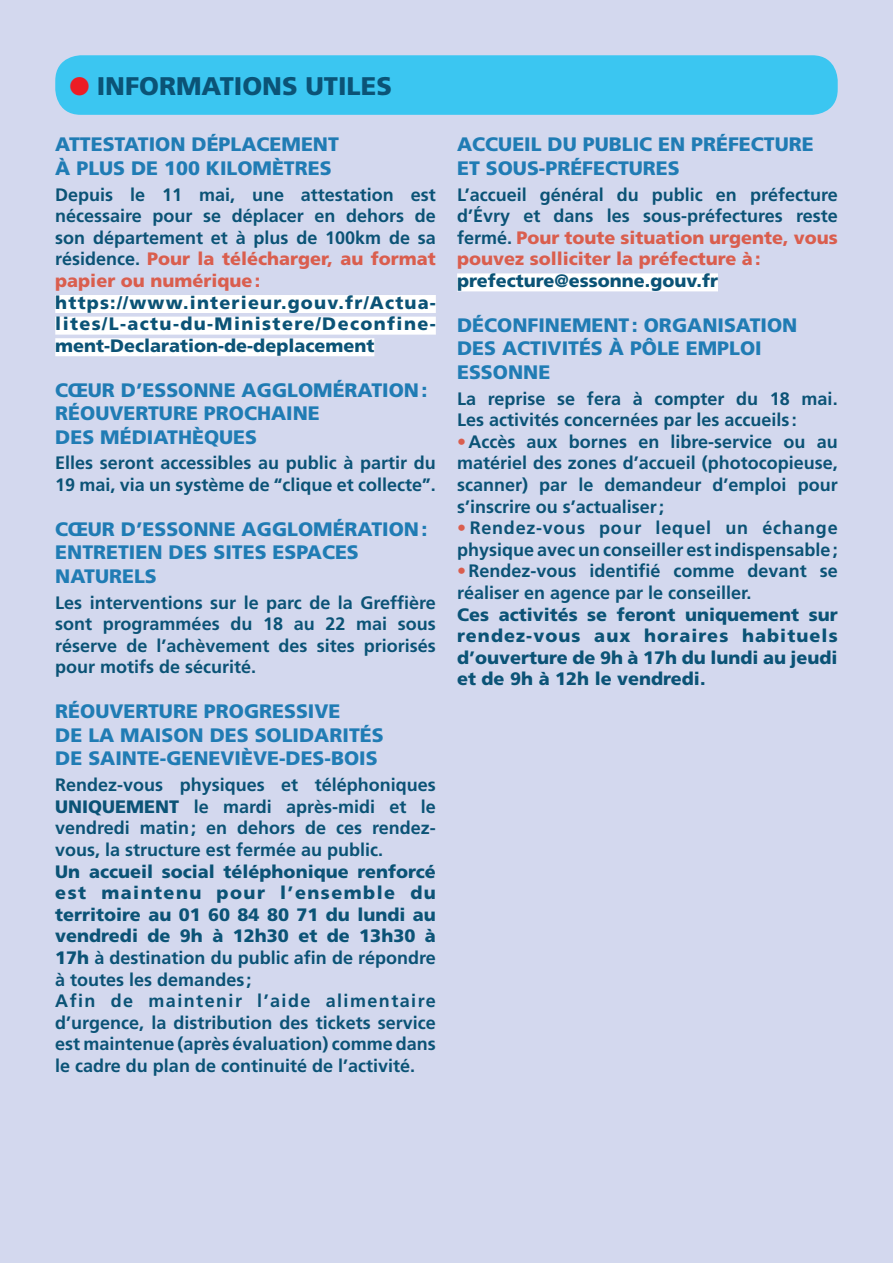
<style>
.page{position:relative;width:893px;height:1263px;background:#d3d8ee}
.page>*{position:absolute;margin:0;border:0;box-sizing:border-box;transform-origin:0 0}
.t1{font:900 25.5px "Frutiger";color:#0b5376}
.t2{font:900 19.5px/23.4px "Frutiger";color:#207cb4}
.t3{font:700 18px/21.6px "Frutiger";color:#0b5376;text-align:justify}
.t4{font:900 18px/21.6px "Frutiger";color:#0b5376;text-align:justify}
.s1{color:#ed1d24}
.s2{font-weight:900;color:#da5e4e}
.s3{font-weight:900}
.s4{color:#da5e4e}
</style>
<div class="page">
<div style="left:55px;top:295px;width:381px;height:18px;background:#fff"></div>
<div style="left:55px;top:317px;width:381px;height:18px;background:#fff"></div>
<div style="left:55px;top:338px;width:319px;height:18px;background:#fff"></div>
<div style="left:457px;top:273px;width:261px;height:18px;background:#fff"></div>
<div style="left:55px;top:55px;width:783px;height:60px;background:#3bc6f1;border-radius:26px"></div>
<h1 class="t1" style="left:69px;top:71px;width:324px"><span class="s1">●</span> INFORMATIONS UTILES</h1>
<p class="t2" style="left:55px;top:132px;width:285px;text-indent:136px">déplacement à plus de 100 kilomètres</p>
<p class="t3" style="left:55px;top:183px;width:382px">Depuis le 11 mai, une attestation est nécessaire pour se déplacer en dehors de son département et à plus de 100km de sa résidence. <span class="s2">Pour la télécharger, au format papier ou numérique:</span></p>
<p class="t4" style="left:55px;top:291px;width:382px">https://www.interieur.gouv.fr/Actua&shy;lites/L-actu-du-Ministere/Deconfine&shy;ment-Declaration-de-deplacement</p>
<p class="t2" style="left:55px;top:378px;width:102px">Cœur d’Essonn</p>
<p class="t2" style="left:224px;top:378px;width:169px">e Agglomération</p>
<p class="t2" style="left:422px;top:378px;width:7px">:</p>
<p class="t2" style="left:55px;top:401px;width:41px">réouv</p>
<p class="t2" style="left:124px;top:401px;width:107px">erture proc</p>
<p class="t2" style="left:257px;top:401px;width:27px">hain</p>
<p class="t2" style="left:308px;top:401px;width:13px">e</p>
<p class="t2" style="left:55px;top:425px;width:201px">des médiathèques</p>
<p class="t3" style="left:55px;top:452px;width:382px">Elles seront accessibles au public à partir du<br>19 mai, via un système de “clique et collecte”.</p>
<p class="t2" style="left:55px;top:517px;width:102px">Cœur d’Essonn</p>
<p class="t2" style="left:224px;top:517px;width:169px">e Agglomération</p>
<p class="t2" style="left:422px;top:517px;width:7px">:</p>
<p class="t2" style="left:55px;top:541px;width:303px">Entretien des sites espaces naturels</p>
<p class="t3" style="left:55px;top:591px;width:382px">Les interventions sur le parc de la Greffière sont programmées du 18 au 22 mai sous réserve de l’achèvement des sites priorisés pour motifs de sécurité.</p>
<p class="t2" style="left:55px;top:700px;width:41px">Réouv</p>
<p class="t2" style="left:124px;top:700px;width:173px">erture progressiv</p>
<p class="t2" style="left:329px;top:700px;width:13px">e</p>
<p class="t2" style="left:55px;top:723px;width:80px">de la Maison</p>
<p class="t2" style="left:210px;top:723px;width:95px">des Solidari</p>
<p class="t2" style="left:349px;top:723px;width:34px">tés</p>
<p class="t2" style="left:55px;top:746px;width:58px">de Sain</p>
<p class="t2" style="left:137px;top:746px;width:207px">te-Genevi ève-des-Bois</p>
<p class="t3" style="left:55px;top:774px;width:382px">Rendez-vous physiques et téléphoniques</p>
<p class="t4" style="left:55px;top:795px;width:74px">UNIQUEME</p>
<p class="t2" style="left:55px;top:132px;width:106px">Attestation</p>
<p class="t3" style="left:55px;top:795px;width:382px;text-indent:100px"><span class="s3">NT</span> le mardi après-midi et le vendredi matin; en dehors de ces rendez&shy;vous, la structure est fermée au public.</p>
<p class="t3" style="left:55px;top:860px;width:382px;text-align:left"><span class="s3">Un accueil social téléphonique renforcé est maintenu pour l’ensemble du territoire au 01 60 84 80 71 du lundi au vendredi de 9h à 12h30 et de 13h30 à 17h</span> à destination du public afin de répondre à toutes les demandes ;<br>Afin de maintenir l’aide alimentaire d’urgence, la distribution des tickets service est maintenue (après évaluation) comme dans le cadre du plan de continuité de l’activité.</p>
<p class="t2" style="left:457px;top:132px;width:29px">Accu</p>
<p class="t2" style="left:512px;top:132px;width:303px">eil du public en Préfecture</p>
<p class="t2" style="left:457px;top:156px;width:55px">et Sous</p>
<p class="t2" style="left:539px;top:156px;width:140px">-Préfectures</p>
<p class="t3" style="left:457px;top:183px;width:382px">L’accueil général du public en préfecture d’Évry et dans les sous-préfectures reste fermé. <span class="s2">Pour toute situation urgente, vous pouvez solliciter la préfecture à:</span></p>
<p class="t4" style="left:457px;top:269px;width:262px">prefecture@essonne.gouv.fr</p>
<p class="t2" style="left:457px;top:313px;width:42px">Décon</p>
<p class="t2" style="left:528px;top:313px;width:174px">finement: Organisa</p>
<p class="t2" style="left:750px;top:313px;width:24px">tion</p>
<p class="t2" style="left:457px;top:336px;width:294px">des activités à Pôle Emploi<br>Essonn</p>
<p class="t2" style="left:538px;top:360px;width:13px">e</p>
<p class="t3" style="left:457px;top:387px;width:382px">La reprise se fera à compter du 18 mai.<br>Les activités concernées par les accueils :</p>
<p class="t3" style="left:457px;top:431px;width:382px"><span class="s4">•</span>Accès aux bornes en libre-service ou au matériel des zones d’accueil (photocopieuse, scanner) par le demandeur d’emploi pour s’inscrire ou s’actualiser;</p>
<p class="t3" style="left:457px;top:517px;width:382px"><span class="s4">•</span> Rendez-vous pour lequel un échange physique avec un conseiller est indispensable;</p>
<p class="t3" style="left:457px;top:560px;width:382px"><span class="s4">•</span>Rendez-vous identifié comme devant se réaliser en agence par le conseiller.</p>
<p class="t4" style="left:457px;top:603px;width:382px">Ces activités se feront uniquement sur rendez-vous aux horaires habituels d’ouverture de 9h à 17h du lundi au jeudi et de 9h à 12h le vendredi.</p>
</div>
